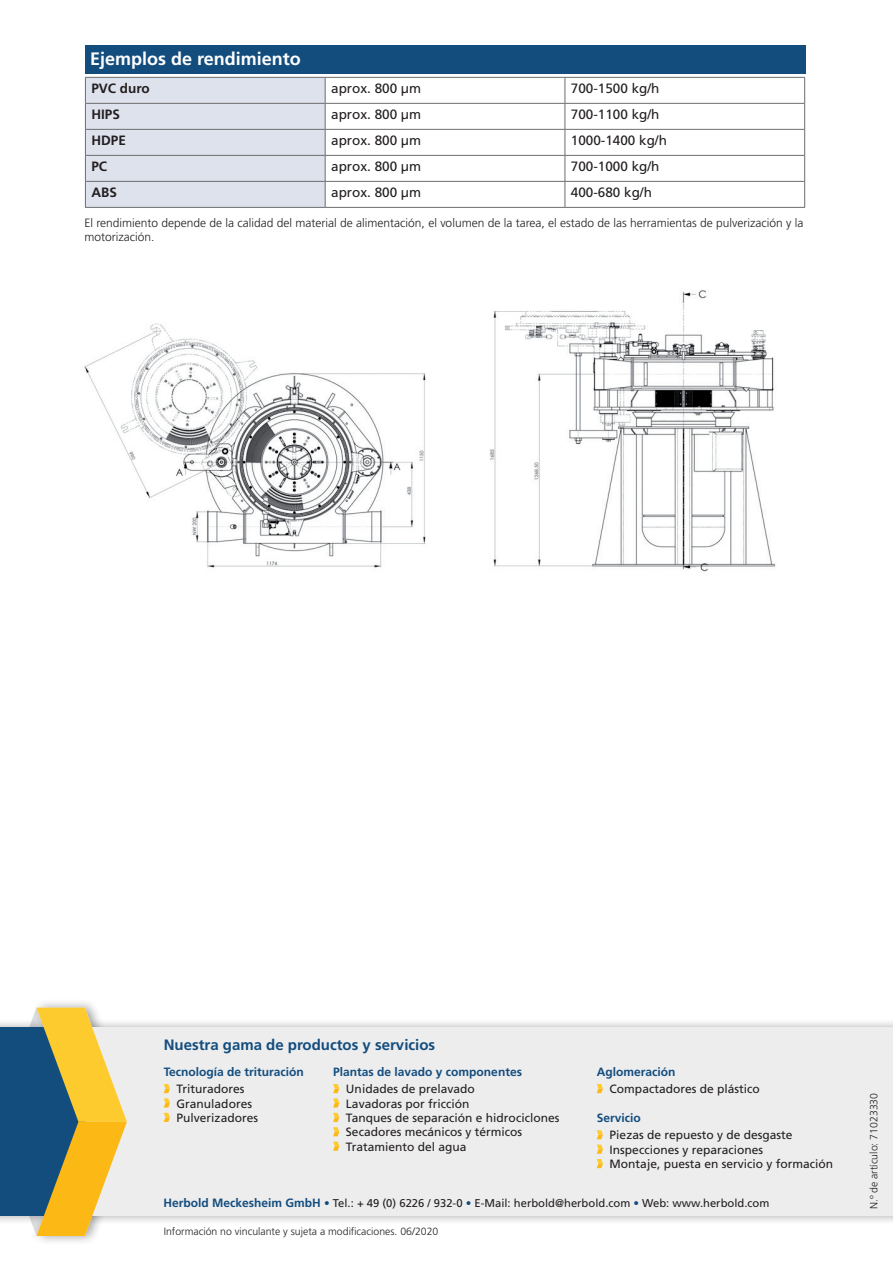
<style>
.page{position:relative;width:893px;height:1263px;background:#fff}
.page>*{position:absolute;margin:0;border:0;box-sizing:border-box;transform-origin:0 0}
.t1{font:700 18px "Frutiger LT Pro";color:#fff}
.t2{font:700 15px "Frutiger LT Pro";color:#134d7e}
.t3{font:13.5px "Frutiger LT Pro";color:#231f20}
.t4{font:700 13.5px "Frutiger LT Pro";color:#231f20}
.t5{font:12px/14.4px "Frutiger LT Pro";color:#231f20}
.t6{font:300 12px/14.4px "Frutiger LT Pro";color:#231f20}
.t7{font:700 12px "Frutiger LT Pro";color:#134d7e}
.t8{font:11.25px "Frutiger LT Pro";color:#231f20}
.t9{font:300 10.5px "Frutiger LT Pro";color:#231f20}
.s1{font-weight:700;font-size:12px;color:#134d7e}
.s2{color:#134d7e}
</style>
<div class="page">
<img style="left:84px;top:323px;width:342px;height:245px">
<img style="left:489px;top:290px;width:287px;height:282px">
<hr style="left:325px;top:77px;width:240px;height:1px;background:#6c6d70">
<hr style="left:565px;top:77px;width:240px;height:1px;background:#6c6d70">
<hr style="left:325px;top:103px;width:240px;height:1px;background:#6c6d70">
<hr style="left:565px;top:103px;width:240px;height:1px;background:#6c6d70">
<hr style="left:325px;top:129px;width:240px;height:1px;background:#6c6d70">
<hr style="left:565px;top:129px;width:240px;height:1px;background:#6c6d70">
<hr style="left:325px;top:155px;width:240px;height:1px;background:#6c6d70">
<hr style="left:565px;top:155px;width:240px;height:1px;background:#6c6d70">
<hr style="left:325px;top:181px;width:240px;height:1px;background:#6c6d70">
<svg style="left:85px;top:77px;width:241px;height:130px"></svg>
<hr style="left:565px;top:181px;width:240px;height:1px;background:#6c6d70">
<svg style="left:565px;top:78px;width:1px;height:129px"></svg>
<svg style="left:804px;top:78px;width:1px;height:129px"></svg>
<hr style="left:85px;top:207px;width:240px;height:1px;background:#6c6d70">
<hr style="left:325px;top:207px;width:240px;height:1px;background:#6c6d70">
<hr style="left:565px;top:207px;width:240px;height:1px;background:#6c6d70">
<div style="left:85px;top:45px;width:720px;height:29px;background:#134d7e"></div>
<div style="left:32px;top:998px;width:108px;height:133px;background:#231f20;opacity:.4"></div>
<div style="left:32px;top:1112px;width:108px;height:133px;background:#231f20;opacity:.4"></div>
<div style="left:0;top:1018px;width:893px;height:207px;background:#231f20;opacity:.4"></div>
<div style="left:85px;top:1028px;width:808px;height:188px;background:#ededee"></div>
<svg style="left:164px;top:1084px;width:6px;height:23px"></svg>
<svg style="left:164px;top:1113px;width:6px;height:9px"></svg>
<svg style="left:333px;top:1084px;width:6px;height:23px"></svg>
<svg style="left:333px;top:1113px;width:6px;height:38px"></svg>
<svg style="left:597px;top:1084px;width:6px;height:9px"></svg>
<svg style="left:597px;top:1130px;width:6px;height:38px"></svg>
<svg style="left:0;top:1008px;width:127px;height:228px"></svg>
<h1 class="t1" style="left:90px;top:48px;width:212px">Ejemplos de rendimiento</h1>
<p class="t4" style="left:91px;top:81px;width:60px">PVC duro</p>
<p class="t3" style="left:331px;top:81px;width:92px">aprox. 800 µm</p>
<p class="t3" style="left:571px;top:81px;width:90px">700-1500 kg/h</p>
<p class="t4" style="left:91px;top:107px;width:30px">HIPS</p>
<p class="t3" style="left:331px;top:107px;width:92px">aprox. 800 µm</p>
<p class="t3" style="left:571px;top:107px;width:90px">700-1100 kg/h</p>
<p class="t4" style="left:91px;top:133px;width:36px">HDPE</p>
<p class="t3" style="left:331px;top:133px;width:92px">aprox. 800 µm</p>
<p class="t3" style="left:571px;top:133px;width:98px">1000-1400 kg/h</p>
<p class="t4" style="left:91px;top:159px;width:17px">PC</p>
<p class="t3" style="left:331px;top:159px;width:92px">aprox. 800 µm</p>
<p class="t3" style="left:571px;top:159px;width:90px">700-1000 kg/h</p>
<p class="t4" style="left:91px;top:185px;width:27px">ABS</p>
<p class="t3" style="left:331px;top:185px;width:92px">aprox. 800 µm</p>
<p class="t3" style="left:571px;top:185px;width:83px">400-680 kg/h</p>
<p class="t6" style="left:84px;top:215px;width:720px">El rendimiento depende de la calidad del material de alimentación, el volumen de la tarea, el estado de las herramientas de pulverización y la motorización.</p>
<p class="t2" style="left:164px;top:1036px;width:273px">Nuestra gama de productos y servicios</p>
<p class="t7" style="left:164px;top:1064px;width:142px">Tecnología de trituración</p>
<p class="t5" style="left:177px;top:1082px;width:83px">Trituradores<br>Granuladores<br>Pulverizadores</p>
<p class="t7" style="left:333px;top:1064px;width:190px">Plantas de lavado y componentes</p>
<p class="t5" style="left:346px;top:1082px;width:215px">Unidades de prelavado<br>Lavadoras por fricción<br>Tanques de separación e hidrociclones<br>Secadores mecánicos y térmicos<br>Tratamiento del agua</p>
<p class="t7" style="left:597px;top:1064px;width:80px">Aglomeración</p>
<p class="t5" style="left:610px;top:1082px;width:152px">Compactadores de plástico</p>
<p class="t7" style="left:597px;top:1110px;width:46px">Servicio</p>
<p class="t5" style="left:610px;top:1128px;width:225px">Piezas de repuesto y de desgaste<br>Inspecciones y reparaciones<br>Montaje, puesta en servicio y formación</p>
<p class="t8" style="left:163px;top:1196px;width:607px"><span class="s1">Herbold Meckesheim GmbH</span> <span class="s2">•</span> Tel.: + 49 (0) 6226 / 932-0 <span class="s2">•</span> E-Mail: herbold@herbold.com <span class="s2">•</span> Web: www.herbold.com</p>
<p class="t9" style="left:164px;top:1225px;width:276px">Información no vinculante y sujeta a modificaciones. 06/2020</p>
<p class="t9" style="left:868px;top:1209px;width:118px;rotate:-90deg">N.º de artículo: 71023330</p>
</div>
